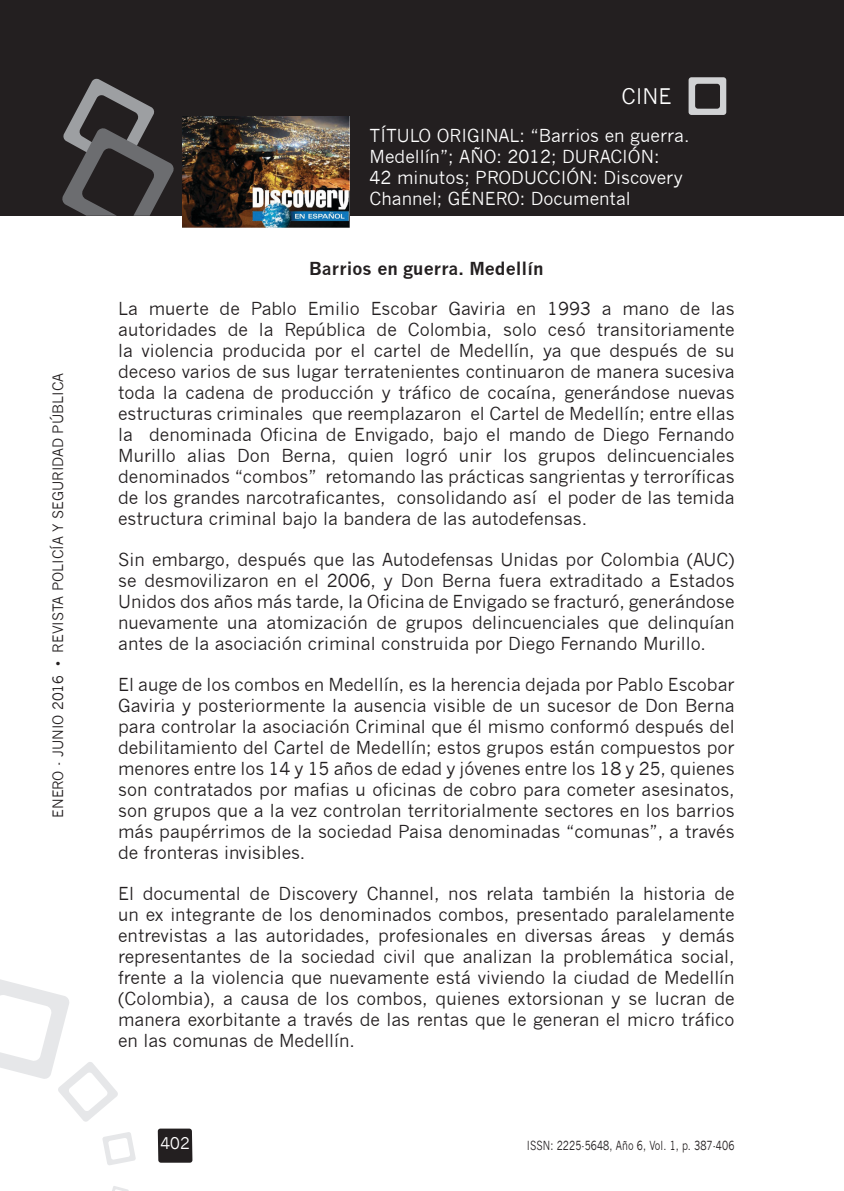
<style>
.page{position:relative;width:844px;height:1191px;background:#fff}
.page>*{position:absolute;margin:0;border:0;box-sizing:border-box;transform-origin:0 0}
.t1{font:21px "News Gothic";color:#fff}
.cuerpo_de_texto{font:17.5px/21px "News Gothic";color:#231f20;text-align:justify}
.t2{font:17.5px/21px "News Gothic";color:#fff}
.cuerpo_de_texto-2{font:700 17.5px "News Gothic";color:#231f20}
.t3{font:15.75px "News Gothic";color:#fff}
.t4{font:14px "News Gothic";color:#231f20}
.t5{font:12.25px "News Gothic";letter-spacing:.01em;color:#231f20;scale:.8 1}
</style>
<div class="page">
<svg style="left:102px;top:1132px;width:34px;height:33px"></svg>
<svg style="left:112px;top:1186px;width:17px;height:5px"></svg>
<svg style="left:0;top:979px;width:118px;height:143px"></svg>
<svg style="left:158px;top:1128px;width:34px;height:34px"></svg>
<div style="left:0;top:0;width:843px;height:216px;background:#231f20"></div>
<svg style="left:62px;top:19px;width:782px;height:197px"></svg>
<img style="left:183px;top:116px;width:167px;height:112px">
<p class="t4" style="left:50px;top:818px;width:446px;rotate:-90deg">ENERO - JUNIO 2016 • REVISTA POLICÍA Y SEGURIDAD PÚBLICA</p>
<p class="t1" style="left:621px;top:84px;width:52px">CINE</p>
<p class="t2" style="left:369px;top:125px;width:321px">TÍTULO ORIGINAL: “Barrios en guerra.<br>Medellín”; AÑO: 2012; DURACIÓN:<br>42 minutos; PRODUCCIÓN: Discovery Channel; GÉNERO: Documental</p>
<p class="cuerpo_de_texto-2" style="left:309px;top:257px;width:236px">Barrios en guerra. Medellín</p>
<p class="cuerpo_de_texto" style="left:118px;top:298px;width:618px">La muerte de Pablo Emilio Escobar Gaviria en 1993 a mano de las autoridades de la República de Colombia, solo cesó transitoriamente la violencia producida por el cartel de Medellín, ya que después de su deceso varios de sus lugar terratenientes continuaron de manera sucesiva toda la cadena de producción y tráfico de cocaína, generándose nuevas estructuras criminales que reemplazaron el Cartel de Medellín; entre ellas la denominada Oficina de Envigado, bajo el mando de Diego Fernando Murillo alias Don Berna, quien logró unir los grupos delincuenciales denominados “combos” retomando las prácticas sangrientas y terroríficas de los grandes narcotraficantes, consolidando así el poder de las temida estructura criminal bajo la bandera de las autodefensas.</p>
<p class="cuerpo_de_texto" style="left:118px;top:549px;width:617px">Sin embargo, después que las Autodefensas Unidas por Colombia (AUC) se desmovilizaron en el 2006, y Don Berna fuera extraditado a Estados Unidos dos años más tarde, la Oficina de Envigado se fracturó, generándose nuevamente una atomización de grupos delincuenciales que delinquían antes de la asociación criminal construida por Diego Fernando Murillo.</p>
<p class="cuerpo_de_texto" style="left:118px;top:674px;width:618px">El auge de los combos en Medellín, es la herencia dejada por Pablo Escobar Gaviria y posteriormente la ausencia visible de un sucesor de Don Berna para controlar la asociación Criminal que él mismo conformó después del debilitamiento del Cartel de Medellín; estos grupos están compuestos por menores entre los 14 y 15 años de edad y jóvenes entre los 18 y 25, quienes son contratados por mafias u oficinas de cobro para cometer asesinatos, son grupos que a la vez controlan territorialmente sectores en los barrios más paupérrimos de la sociedad Paisa denominadas “comunas”, a través de fronteras invisibles.</p>
<p class="cuerpo_de_texto" style="left:118px;top:883px;width:617px">El documental de Discovery Channel, nos relata también la historia de un ex integrante de los denominados combos, presentado paralelamente entrevistas a las autoridades, profesionales en diversas áreas y demás representantes de la sociedad civil que analizan la problemática social, frente a la violencia que nuevamente está viviendo la ciudad de Medellín (Colombia), a causa de los combos, quienes extorsionan y se lucran de manera exorbitante a través de las rentas que le generan el micro tráfico en las comunas de Medellín.</p>
<p class="t3" style="left:160px;top:1134px;width:31px">402</p>
<p class="t5" style="left:526px;top:1138px;width:261px">ISSN: 2225-5648, Año 6, Vol. 1, p. 387-406</p>
</div>
